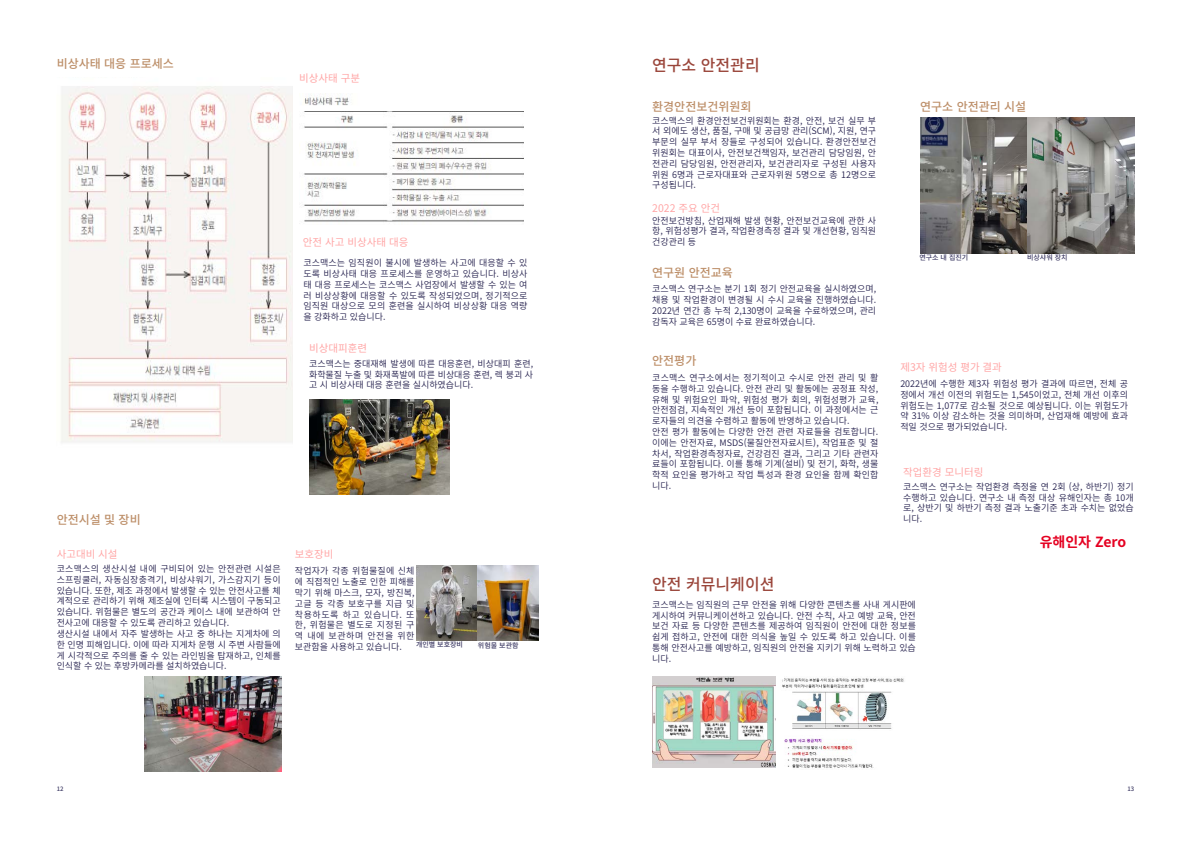
<style>
.page{position:relative;width:1191px;height:842px;background:#fff}
.page>*{position:absolute;margin:0;border:0;box-sizing:border-box;transform-origin:0 0}
.t1{font:500 16px "Noto Sans CJ Kkr";color:#9a453a}
.t2{font:700 14px "Noto Sans CJ Kkr";color:#e50021}
.t3{font:500 12px "Noto Sans CJ Kkr";color:#bd8f69}
.t4{font:10.5px "Noto Sans CJ Kkr";color:#ffa6a6}
.t5{font:600 9px/10.8px "Noto Sans CJ Kkr";color:#25214e;text-align:justify}
.t6{font:500 7px "Noto Sans CJ Kkr";color:#3d3a64}
.t7{font:500 6px "Noto Sans CJ Kkr";color:#3d3a64}
</style>
<div class="page">
<img style="left:304px;top:93px;width:219px;height:129px">
<img style="left:61px;top:86px;width:231px;height:357px">
<img style="left:145px;top:677px;width:137px;height:94px">
<img style="left:309px;top:399px;width:141px;height:95px">
<img style="left:920px;top:118px;width:214px;height:135px">
<img style="left:416px;top:566px;width:123px;height:74px">
<img style="left:652px;top:676px;width:124px;height:91px">
<img style="left:782px;top:678px;width:122px;height:90px">
<h3 class="t3" style="left:57px;top:57px;width:119px">비상사태 대응 프로세스</h3>
<p class="t4" style="left:299px;top:72px;width:62px">비상사태 구분</p>
<p class="t4" style="left:303px;top:236px;width:107px">안전 사고 비상사태 대응</p>
<p class="t5" style="left:303px;top:258px;width:226px">코스맥스는 임직원이 불시에 발생하는 사고에 대응할 수 있 도록 비상사태 대응 프로세스를 운영하고 있습니다. 비상사 태 대응 프로세스는 코스맥스 사업장에서 발생할 수 있는 여 러 비상상황에 대응할 수 있도록 작성되었으며, 정기적으로 임직원 대상으로 모의 훈련을 실시하여 비상상황 대응 역량 을 강화하고 있습니다.</p>
<p class="t4" style="left:309px;top:342px;width:59px">비상대피훈련</p>
<p class="t5" style="left:309px;top:358px;width:225px">코스맥스는 중대재해 발생에 따른 대응훈련, 비상대피 훈련, 화학물질 누출 및 화재폭발에 따른 비상대응 훈련, 렉 붕괴 사 고 시 비상사태 대응 훈련을 실시하였습니다.</p>
<h3 class="t3" style="left:57px;top:512px;width:85px">안전시설 및 장비</h3>
<p class="t4" style="left:57px;top:548px;width:62px">사고대비 시설</p>
<p class="t5" style="left:57px;top:564px;width:225px;text-align:left">코스맥스의 생산시설 내에 구비되어 있는 안전관련 시설은 스프링쿨러, 자동심장충격기, 비상샤워기, 가스감지기 등이 있습니다. 또한, 제조 과정에서 발생할 수 있는 안전사고를 체 계적으로 관리하기 위해 제조실에 인터록 시스템이 구동되고 있습니다. 위험물은 별도의 공간과 케이스 내에 보관하여 안 전사고에 대응할 수 있도록 관리하고 있습니다.<br>생산시설 내에서 자주 발생하는 사고 중 하나는 지게차에 의 한 인명 피해입니다. 이에 따라 지게차 운행 시 주변 사람들에 게 시각적으로 주의를 줄 수 있는 라인빔을 탑재하고, 인체를 인식할 수 있는 후방카메라를 설치하였습니다.</p>
<p class="t4" style="left:295px;top:548px;width:40px">보호장비</p>
<p class="t5" style="left:295px;top:566px;width:121px">작업자가 각종 위험물질에 신체 에 직접적인 노출로 인한 피해를 막기 위해 마스크, 모자, 방진복, 고글 등 각종 보호구를 지급 및 착용하도록 하고 있습니다. 또 한, 위험물은 별도로 지정된 구 역 내에 보관하며 안전을 위한 보관함을 사용하고 있습니다.</p>
<p class="t6" style="left:416px;top:641px;width:49px">개인별 보호장비</p>
<p class="t6" style="left:478px;top:641px;width:42px">위험물 보관함</p>
<h1 class="t1" style="left:652px;top:56px;width:109px">연구소 안전관리</h1>
<h3 class="t3" style="left:652px;top:100px;width:101px">환경안전보건위원회</h3>
<p class="t5" style="left:652px;top:115px;width:226px">코스맥스의 환경안전보건위원회는 환경, 안전, 보건 실무 부 서 외에도 생산, 품질, 구매 및 공급망 관리(SCM), 지원, 연구 부문의 실무 부서 장들로 구성되어 있습니다. 환경안전보건 위원회는 대표이사, 안전보건책임자, 보건관리 담당임원, 안 전관리 담당임원, 안전관리자, 보건관리자로 구성된 사용자 위원 6명과 근로자대표와 근로자위원 5명으로 총 12명으로 구성됩니다.</p>
<p class="t4" style="left:652px;top:202px;width:69px">2022 주요 안건</p>
<p class="t5" style="left:652px;top:215px;width:225px">안전보건방침, 산업재해 발생 현황, 안전보건교육에 관한 사 항, 위험성평가 결과, 작업환경측정 결과 및 개선현황, 임직원 건강관리 등</p>
<h3 class="t3" style="left:652px;top:265px;width:82px">연구원 안전교육</h3>
<p class="t5" style="left:652px;top:284px;width:225px">코스맥스 연구소는 분기 1회 정기 안전교육을 실시하였으며, 채용 및 작업환경이 변경될 시 수시 교육을 진행하였습니다.<br>2022년 연간 총 누적 2,130명이 교육을 수료하였으며, 관리 감독자 교육은 65명이 수료 완료하였습니다.</p>
<h3 class="t3" style="left:652px;top:354px;width:46px">안전평가</h3>
<p class="t5" style="left:652px;top:372px;width:228px;text-align:left">코스맥스 연구소에서는 정기적이고 수시로 안전 관리 및 활 동을 수행하고 있습니다. 안전 관리 및 활동에는 공정표 작성, 유해 및 위험요인 파악, 위험성 평가 회의, 위험성평가 교육, 안전점검, 지속적인 개선 등이 포함됩니다. 이 과정에서는 근 로자들의 의견을 수렴하고 활동에 반영하고 있습니다.<br>안전 평가 활동에는 다양한 안전 관련 자료들을 검토합니다. 이에는 안전자료, MSDS(물질안전자료시트), 작업표준 및 절 차서, 작업환경측정자료, 건강검진 결과, 그리고 기타 관련자 료들이 포함됩니다. 이를 통해 기계(설비) 및 전기, 화학, 생물 학적 요인을 평가하고 작업 특성과 환경 요인을 함께 확인합 니다.</p>
<h3 class="t3" style="left:920px;top:100px;width:108px">연구소 안전관리 시설</h3>
<p class="t6" style="left:919px;top:254px;width:50px">연구소 내 집진기</p>
<p class="t6" style="left:1027px;top:253px;width:42px">비상샤워 장치</p>
<p class="t4" style="left:900px;top:361px;width:103px">제3자 위험성 평가 결과</p>
<p class="t5" style="left:900px;top:378px;width:229px">2022년에 수행한 제3자 위험성 평가 결과에 따르면, 전체 공 정에서 개선 이전의 위험도는 1,545이었고, 전체 개선 이후의 위험도는 1,077로 감소될 것으로 예상됩니다. 이는 위험도가 약 31% 이상 감소하는 것을 의미하며, 산업재해 예방에 효과 적일 것으로 평가되었습니다.</p>
<p class="t4" style="left:903px;top:466px;width:82px">작업환경 모니터링</p>
<p class="t5" style="left:903px;top:481px;width:232px">코스맥스 연구소는 작업환경 측정을 연 2회 (상, 하반기) 정기 수행하고 있습니다. 연구소 내 측정 대상 유해인자는 총 10개 로, 상반기 및 하반기 측정 결과 노출기준 초과 수치는 없었습 니다.</p>
<h2 class="t2" style="left:1039px;top:534px;width:88px">유해인자 Zero</h2>
<h1 class="t1" style="left:652px;top:575px;width:124px">안전 커뮤니케이션</h1>
<p class="t5" style="left:652px;top:599px;width:265px">코스맥스는 임직원의 근무 안전을 위해 다양한 콘텐츠를 사내 게시판에 게시하여 커뮤니케이션하고 있습니다. 안전 수칙, 사고 예방 교육, 안전 보건 자료 등 다양한 콘텐츠를 제공하여 임직원이 안전에 대한 정보를 쉽게 접하고, 안전에 대한 의식을 높일 수 있도록 하고 있습니다. 이를 통해 안전사고를 예방하고, 임직원의 안전을 지키기 위해 노력하고 있습 니다.</p>
<p class="t7" style="left:57px;top:785px;width:8px">12</p>
<p class="t7" style="left:1127px;top:785px;width:8px">13</p>
</div>
